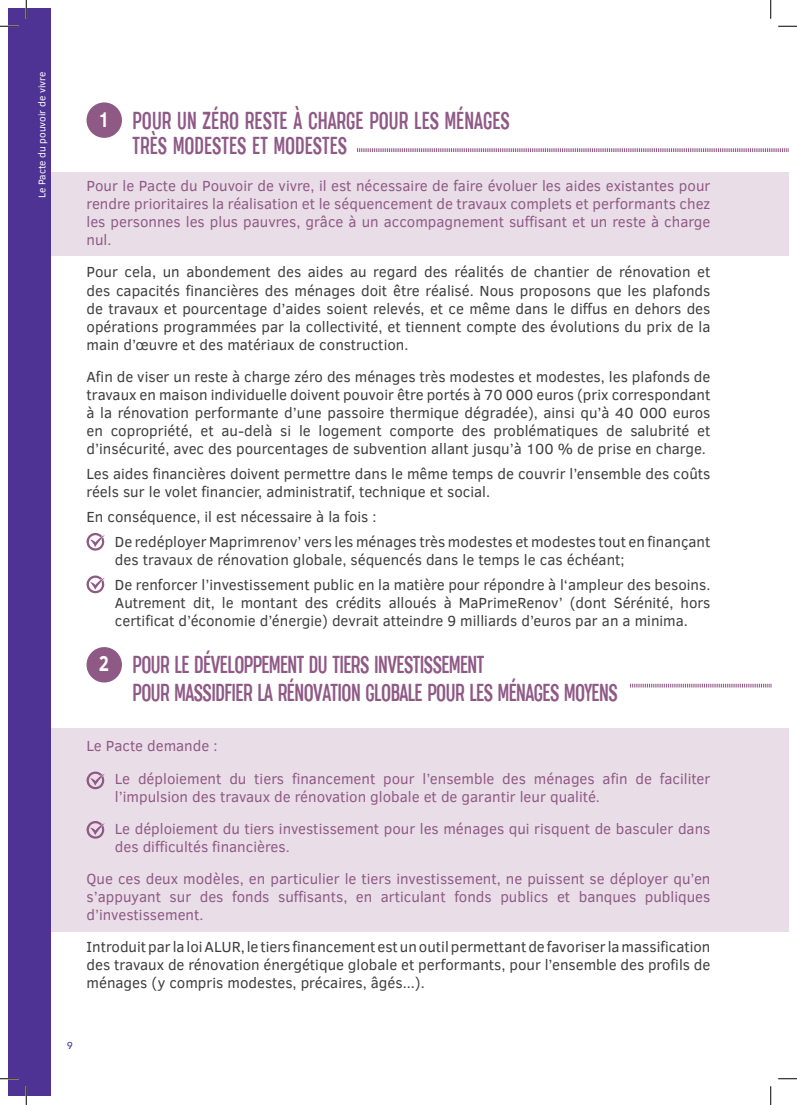
<style>
.page{position:relative;width:797px;height:1105px;background:#fff}
.page>*{position:absolute;margin:0;border:0;box-sizing:border-box;transform-origin:0 0}
.t1{font:300 34.38px/27.5px "Sugo Pro Classic Trial";letter-spacing:-.02em;color:#8f5986;scale:.8 1}
.t2{font:300 34.38px/25px "Sugo Pro Classic Trial";color:#8f5986;scale:.8 1}
.t3{font:700 21.88px "Clear Sans";color:#fff;scale:.8 1}
.t4{font:15px/18px "Clear Sans";color:#3e3e3f}
.t5{font:15px/18px "Clear Sans";color:#8f5986}
.t6{font:15px/18px "Clear Sans";color:#8e5986;text-align:justify}
.t7{font:10px "Clear Sans";color:#fff}
.t8{font:500 10px "Avenir";color:#4f3394}
</style>
<div class="page">
<div style="left:9px;top:9px;width:42px;height:1087px;background:#4f3394"></div>
<div style="left:51px;top:728px;width:737px;height:204px;background:#e9dee7"></div>
<div style="left:51px;top:172px;width:737px;height:84px;background:#e9dee7"></div>
<svg style="left:86px;top:771px;width:19px;height:18px"></svg>
<svg style="left:86px;top:821px;width:19px;height:18px"></svg>
<div style="left:86px;top:647px;width:36px;height:35px;background:#8f5986;border-radius:50%"></div>
<svg style="left:630px;top:684px;width:141px;height:3px"></svg>
<svg style="left:86px;top:533px;width:19px;height:18px"></svg>
<svg style="left:86px;top:575px;width:19px;height:18px"></svg>
<div style="left:86px;top:102px;width:36px;height:36px;background:#8f5986;border-radius:50%"></div>
<svg style="left:357px;top:148px;width:431px;height:4px;background:#c6abc2"></svg>
<svg style="left:0;top:25px;width:19px;height:2px"></svg>
<svg style="left:778px;top:25px;width:19px;height:2px"></svg>
<svg style="left:0;top:1078px;width:19px;height:1px"></svg>
<svg style="left:778px;top:1078px;width:19px;height:1px"></svg>
<svg style="left:25px;top:0;width:2px;height:19px"></svg>
<svg style="left:25px;top:1086px;width:2px;height:19px"></svg>
<svg style="left:770px;top:0;width:1px;height:19px"></svg>
<svg style="left:770px;top:1086px;width:1px;height:19px"></svg>
<p class="t7" style="left:35px;top:198px;width:128px;rotate:-90deg">Le Pacte du pouvoir de vivre</p>
<h2 class="t3" style="left:98px;top:103px;width:15px">1</h2>
<h1 class="t2" style="left:133px;top:105px;width:473px">pour un zéro reste à charge pour les ménages très modestes et modestes</h1>
<p class="t5" style="left:86px;top:177px;width:625px;text-align:justify">Pour le Pacte du Pouvoir de vivre, il est nécessaire de faire évoluer les aides existantes pour rendre prioritaires la réalisation et le séquencement de travaux complets et performants chez les personnes les plus pauvres, grâce à un accompagnement suffisant et un reste à charge nul.</p>
<p class="t4" style="left:86px;top:263px;width:625px;text-align:justify">Pour cela, un abondement des aides au regard des réalités de chantier de rénovation et des capacités financières des ménages doit être réalisé. Nous proposons que les plafonds de travaux et pourcentage d’aides soient relevés, et ce même dans le diffus en dehors des opérations programmées par la collectivité, et tiennent compte des évolutions du prix de la main d’œuvre et des matériaux de construction.</p>
<p class="t4" style="left:86px;top:367px;width:625px;text-align:justify">Afin de viser un reste à charge zéro des ménages très modestes et modestes, les plafonds de travaux en maison individuelle doivent pouvoir être portés à 70 000 euros (prix correspondant à la rénovation performante d’une passoire thermique dégradée), ainsi qu’à 40 000 euros en copropriété, et au-delà si le logement comporte des problématiques de salubrité et d’insécurité, avec des pourcentages de subvention allant jusqu’à 100 % de prise en charge.</p>
<p class="t4" style="left:86px;top:464px;width:625px">Les aides financières doivent permettre dans le même temps de couvrir l’ensemble des coûts réels sur le volet financier, administratif, technique et social.</p>
<p class="t4" style="left:115px;top:504px;width:597px;line-height:25.1px;text-indent:-28px">En conséquence, il est nécessaire à la fois :<br>De redéployer Maprimrenov’ vers les ménages très modestes et modestes tout en finançant</p>
<p class="t4" style="left:115px;top:547px;width:597px;line-height:25.1px">des travaux de rénovation globale, séquencés dans le temps le cas échéant;<br>De renforcer l’investissement public en la matière pour répondre à l‘ampleur des besoins.</p>
<p class="t4" style="left:115px;top:594px;width:597px">Autrement dit, le montant des crédits alloués à MaPrimeRenov’ (dont Sérénité, hors certificat d’économie d’énergie) devrait atteindre 9 milliards d’euros par an a minima.</p>
<h2 class="t3" style="left:99px;top:648px;width:14px">2</h2>
<h1 class="t1" style="left:133px;top:648px;width:608px">pour le développement du tiers investissement<br>pour massidfier la rénovation globale pour les ménages moyens</h1>
<p class="t5" style="left:115px;top:730px;width:597px;line-height:32.1px;text-indent:-28px">Le Pacte demande :<br>Le déploiement du tiers financement pour l’ensemble des ménages afin de faciliter</p>
<p class="t5" style="left:115px;top:780px;width:597px;line-height:32.1px">l’impulsion des travaux de rénovation globale et de garantir leur qualité.<br>Le déploiement du tiers investissement pour les ménages qui risquent de basculer dans</p>
<p class="t5" style="left:115px;top:837px;width:176px">des difficultés financières.</p>
<p class="t6" style="left:86px;top:870px;width:625px">Que ces deux modèles, en particulier le tiers investissement, ne puissent se déployer qu’en s’appuyant sur des fonds suffisants, en articulant fonds publics et banques publiques d’investissement.</p>
<p class="t4" style="left:86px;top:938px;width:625px;text-align:justify">Introduit par la loi ALUR, le tiers financement est un outil permettant de favoriser la massification des travaux de rénovation énergétique globale et performants, pour l’ensemble des profils de ménages (y compris modestes, précaires, âgés...).</p>
<p class="t8" style="left:67px;top:1037px;width:7px">9</p>
</div>
